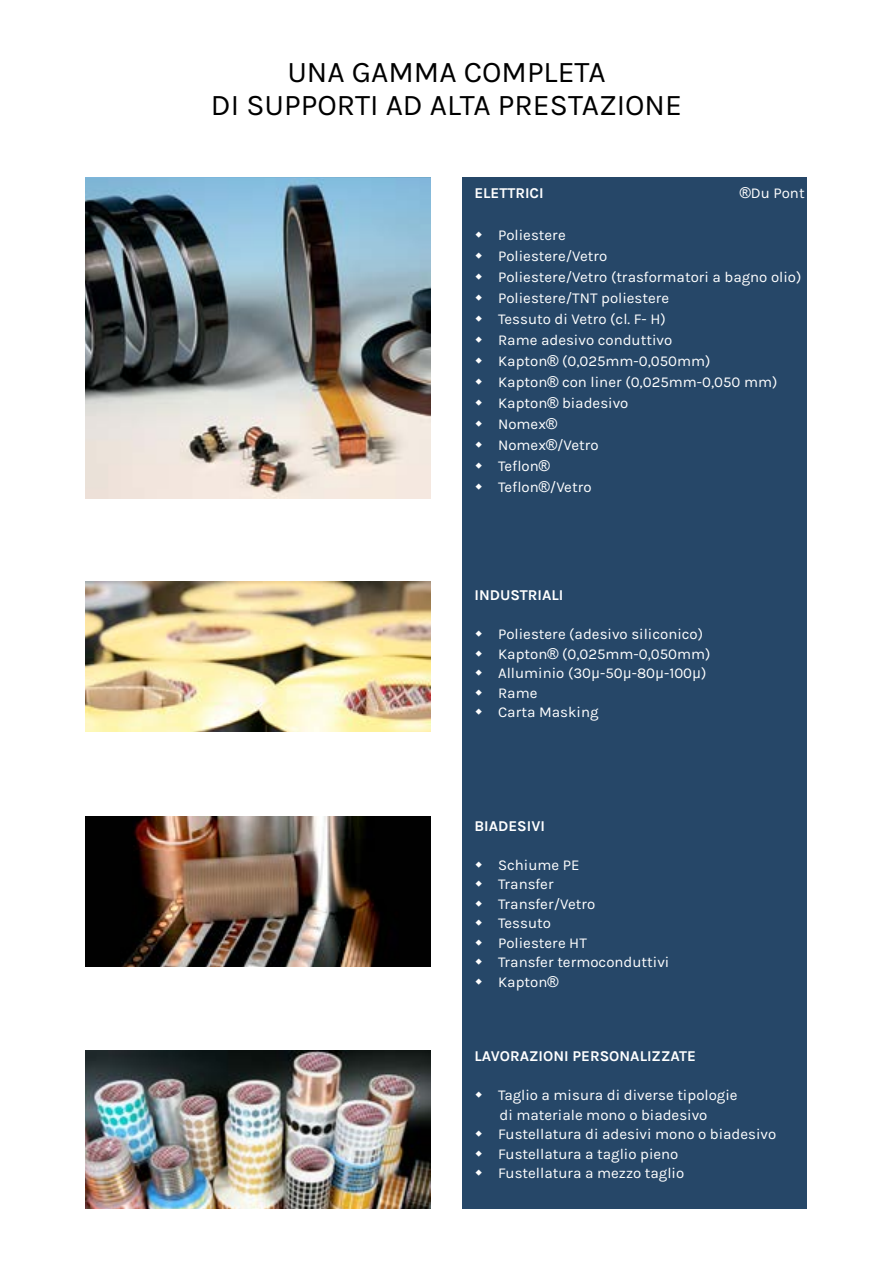
<style>
.page{position:relative;width:893px;height:1263px;background:#fff}
.page>*{position:absolute;margin:0;border:0;box-sizing:border-box;transform-origin:0 0}
.t1{font:30px/33px "Karla";color:#000;text-align:center}
.t2{font:15px/19.5px "Karla";color:#fff}
.t3{font:700 15px "Karla";color:#fff}
.s1{font-family:"Arial"}
.s2{font-family:"Andale Mono"}
</style>
<div class="page">
<div style="left:463px;top:178px;width:344px;height:1031px;background:#264768"></div>
<img style="left:86px;top:178px;width:344px;height:320px">
<img style="left:86px;top:582px;width:344px;height:150px">
<img style="left:86px;top:817px;width:344px;height:150px">
<img style="left:86px;top:1050px;width:344px;height:159px">
<h1 class="t1" style="left:211px;top:56px;width:473px">UNA GAMMA COMPLETA<br>DI SUPPORTI AD ALTA PRESTAZIONE</h1>
<p class="t3" style="left:474px;top:184px;width:71px">ELETTRICI</p>
<p class="t2" style="left:740px;top:184px;width:66px"><span class="s1">®</span>Du Pont</p>
<p class="t2" style="left:498px;top:225px;width:305px;line-height:21px">Poliestere<br>Poliestere/Vetro<br>Poliestere/Vetro (trasformatori a bagno olio)<br>Poliestere/TNT poliestere<br>Tessuto di Vetro (cl. F- H)<br>Rame adesivo conduttivo<br>Kapton<span class="s1">®</span> (0,025mm-0,050mm)<br>Kapton<span class="s1">®</span> con liner (0,025mm-0,050 mm)<br>Kapton<span class="s1">®</span> biadesivo<br>Nomex<span class="s1">®<br></span>Nomex<span class="s1">®</span>/Vetro<br>Teflon<span class="s1">®<br></span>Teflon<span class="s1">®</span>/Vetro</p>
<p class="t3" style="left:474px;top:587px;width:91px">INDUSTRIALI</p>
<p class="t2" style="left:498px;top:625px;width:214px">Poliestere (adesivo siliconico)<br>Kapton<span class="s1">®</span> (0,025mm-0,050mm)<br>Alluminio (30<span class="s2">μ</span>-50<span class="s2">μ</span>-80<span class="s2">μ</span>-100<span class="s2">μ</span>)<br>Rame<br>Carta Masking</p>
<p class="t3" style="left:474px;top:817px;width:72px">BIADESIVI</p>
<p class="t2" style="left:498px;top:855px;width:173px">Schiume PE<br>Transfer<br>Transfer/Vetro<br>Tessuto<br>Poliestere HT<br>Transfer termoconduttivi<br>Kapton<span class="s1">®</span></p>
<p class="t3" style="left:474px;top:1047px;width:223px">LAVORAZIONI PERSONALIZZATE</p>
<p class="t2" style="left:498px;top:1086px;width:280px">Taglio a misura di diverse tipologie<br>di materiale mono o biadesivo<br>Fustellatura di adesivi mono o biadesivo<br>Fustellatura a taglio pieno<br>Fustellatura a mezzo taglio</p>
</div>
